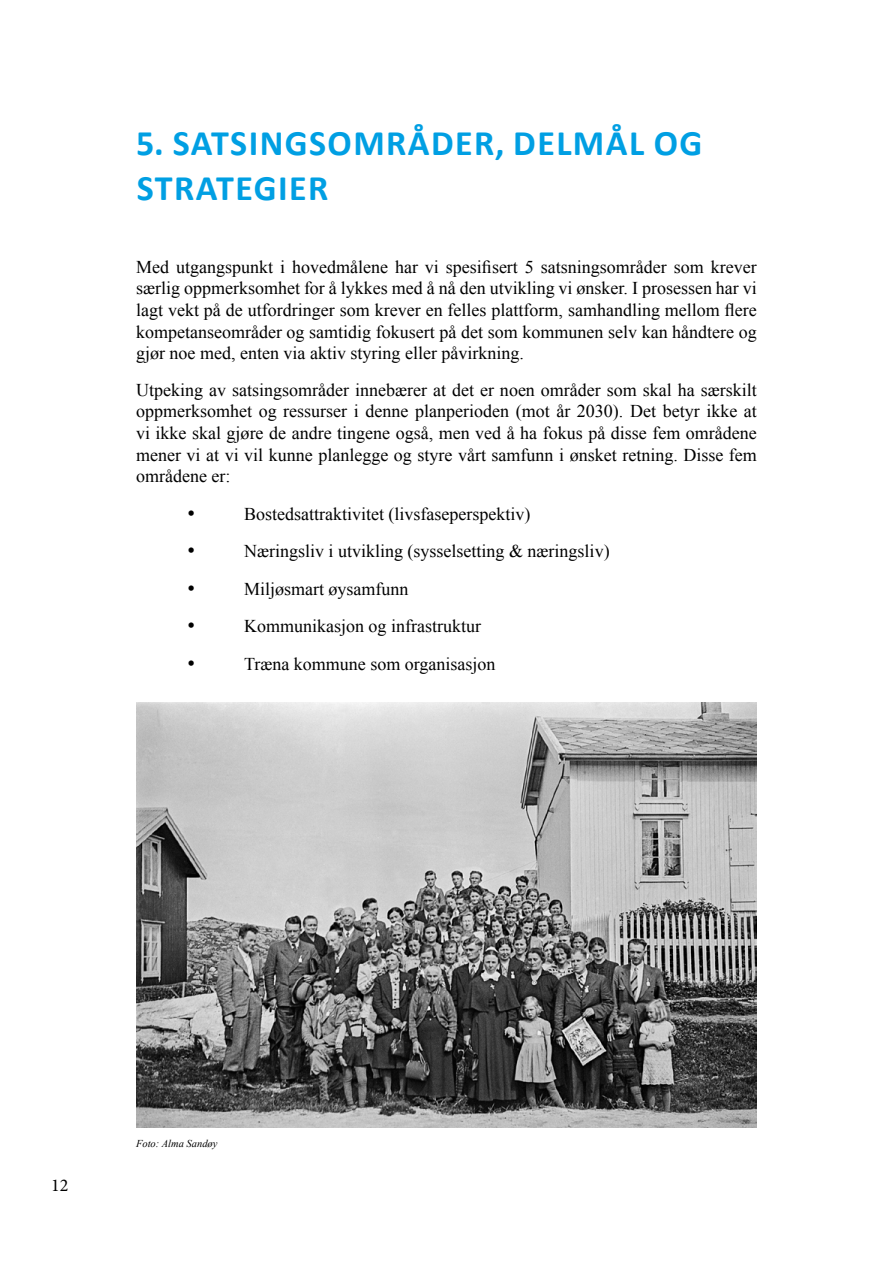
<style>
.page{position:relative;width:893px;height:1263px;background:#fff}
.page>*{position:absolute;margin:0;border:0;box-sizing:border-box;transform-origin:0 0}
.t1{font:700 36px/45px "Calibri";letter-spacing:.04em;color:#009fe3}
.t2{font:18px/21.6px "Times New Roman";color:#000;text-align:justify}
.t3{font:18px "Symbol";color:#000}
.t4{font:18px "Minion Pro";color:#000}
.t5{font:italic 10.5px "Times New Roman";color:#000}
</style>
<div class="page">
<img style="left:136px;top:703px;width:621px;height:425px">
<h1 class="t1" style="left:136px;top:120px;width:568px">5. SATSINGSOMRÅDER, DELMÅL OG<br>STRATEGIER</h1>
<p class="t2" style="left:136px;top:256px;width:622px">Med utgangspunkt i hovedmålene har vi spesifisert 5 satsningsområder som krever særlig oppmerksomhet for å lykkes med å nå den utvikling vi ønsker. I prosessen har vi lagt vekt på de utfordringer som krever en felles plattform, samhandling mellom flere kompetanseområder og samtidig fokusert på det som kommunen selv kan håndtere og gjør noe med, enten via aktiv styring eller påvirkning.</p>
<p class="t2" style="left:136px;top:379px;width:622px">Utpeking av satsingsområder innebærer at det er noen områder som skal ha særskilt oppmerksomhet og ressurser i denne planperioden (mot år 2030). Det betyr ikke at vi ikke skal gjøre de andre tingene også, men ved å ha fokus på disse fem områdene mener vi at vi vil kunne planlegge og styre vårt samfunn i ønsket retning. Disse fem områdene er:</p>
<p class="t3" style="left:187px;top:505px;width:10px">•</p>
<p class="t2" style="left:244px;top:503px;width:288px">Bostedsattraktivitet (livsfaseperspektiv)</p>
<p class="t3" style="left:187px;top:542px;width:10px">•</p>
<p class="t2" style="left:244px;top:540px;width:367px">Næringsliv i utvikling (sysselsetting &amp; næringsliv)</p>
<p class="t3" style="left:187px;top:580px;width:10px">•</p>
<p class="t2" style="left:244px;top:578px;width:166px">Miljøsmart øysamfunn</p>
<p class="t3" style="left:187px;top:617px;width:10px">•</p>
<p class="t2" style="left:244px;top:615px;width:238px">Kommunikasjon og infrastruktur</p>
<p class="t3" style="left:187px;top:655px;width:10px">•</p>
<p class="t2" style="left:244px;top:653px;width:253px">Træna kommune som organisasjon</p>
<p class="t4" style="left:51px;top:1173px;width:19px">12</p>
<p class="t5" style="left:136px;top:1137px;width:83px">Foto: Alma Sandøy</p>
</div>
